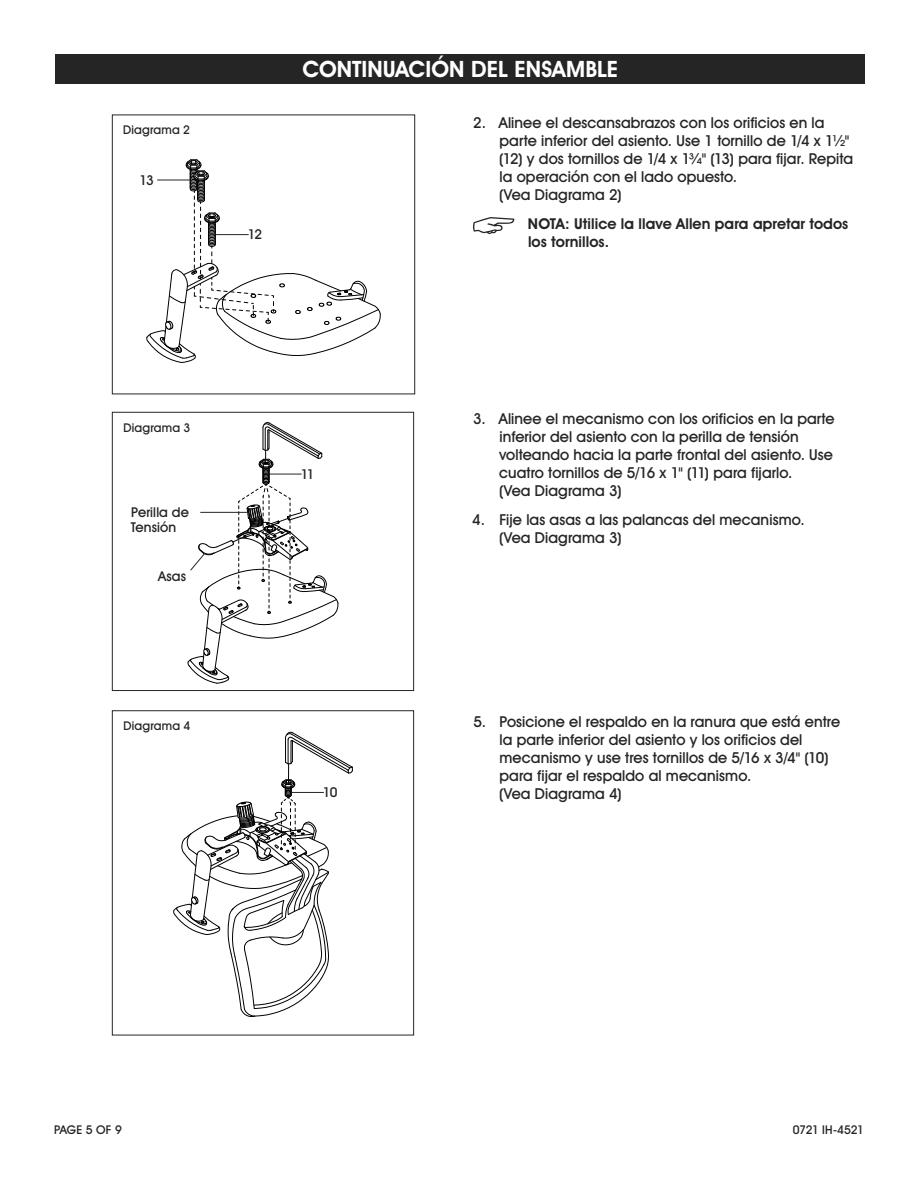
<style>
.page{position:relative;width:918px;height:1188px;background:#fff}
.page>*{position:absolute;margin:0;border:0;box-sizing:border-box;transform-origin:0 0}
.t1{font:700 22.5px "Uline Two Knine";letter-spacing:.005em;color:#fff}
.t2{font:15px/18px "Uline Two Knine";letter-spacing:.005em;color:#252525}
.t3{font:700 15px/18px "Uline Two Knine";letter-spacing:.005em;color:#252525}
.t4{font:13.5px/15px "Uline Two Knine";letter-spacing:.01em;color:#252525}
.t5{font:12px "Uline Two Knine";letter-spacing:.015em;color:#252525}
.t6{font:12px "Uline Two Knine";letter-spacing:-.03em;color:#252525}
</style>
<div class="page">
<svg style="left:146px;top:159px;width:235px;height:204px"></svg>
<div style="left:112px;top:115px;width:303px;height:279px;border:1px solid #252525"></div>
<div style="left:112px;top:412px;width:302px;height:279px;border:1px solid #252525"></div>
<svg style="left:173px;top:732px;width:180px;height:285px"></svg>
<div style="left:112px;top:710px;width:302px;height:325px;border:1px solid #252525"></div>
<div style="left:55px;top:54px;width:810px;height:30px;background:#252525"></div>
<svg style="left:473px;top:217px;width:41px;height:17px"></svg>
<hr style="left:158px;top:180px;width:32px;height:1px;background:#252525">
<hr style="left:216px;top:234px;width:32px;height:1px;background:#252525">
<svg style="left:187px;top:422px;width:152px;height:262px"></svg>
<hr style="left:292px;top:792px;width:32px;height:1px;background:#252525">
<p class="t5" style="left:123px;top:122px;width:68px">Diagrama 2</p>
<p class="t4" style="left:139px;top:173px;width:16px">13</p>
<p class="t4" style="left:248px;top:227px;width:16px">12</p>
<h1 class="t1" style="left:302px;top:56px;width:317px">CONTINUACIÓN DEL ENSAMBLE</h1>
<p class="t2" style="left:499px;top:114px;width:356px;text-indent:-26px">2. Alinee el descansabrazos con los orificios en la parte inferior del asiento. Use 1 tornillo de 1/4 x 1½" (12) y dos tornillos de 1/4 x 1¾" (13) para fijar. Repita la operación con el lado opuesto.<br>(Vea Diagrama 2)</p>
<p class="t3" style="left:528px;top:215px;width:322px">NOTA: Utilice la llave Allen para apretar todos los tornillos.</p>
<p class="t5" style="left:124px;top:421px;width:68px">Diagrama 3</p>
<p class="t4" style="left:131px;top:505px;width:60px">Perilla de<br>Tensión</p>
<p class="t4" style="left:158px;top:569px;width:29px">Asas</p>
<p class="t5" style="left:124px;top:719px;width:68px">Diagrama 4</p>
<p class="t4" style="left:301px;top:466px;width:15px">11</p>
<p class="t4" style="left:323px;top:785px;width:16px">10</p>
<p class="t2" style="left:499px;top:410px;width:337px;text-indent:-26px">3. Alinee el mecanismo con los orificios en la parte inferior del asiento con la perilla de tensión volteando hacia la parte frontal del asiento. Use cuatro tornillos de 5/16 x 1" (11) para fijarlo.<br>(Vea Diagrama 3)</p>
<p class="t2" style="left:499px;top:511px;width:307px;text-indent:-27px">4. Fije las asas a las palancas del mecanismo. (Vea Diagrama 3)</p>
<p class="t2" style="left:499px;top:713px;width:343px;text-indent:-26px">5. Posicione el respaldo en la ranura que está entre la parte inferior del asiento y los orificios del mecanismo y use tres tornillos de 5/16 x 3/4" (10) para fijar el respaldo al mecanismo.<br>(Vea Diagrama 4)</p>
<p class="t5" style="left:54px;top:1122px;width:69px">PAGE 5 OF 9</p>
<p class="t6" style="left:793px;top:1122px;width:73px">0721 IH-4521</p>
</div>
